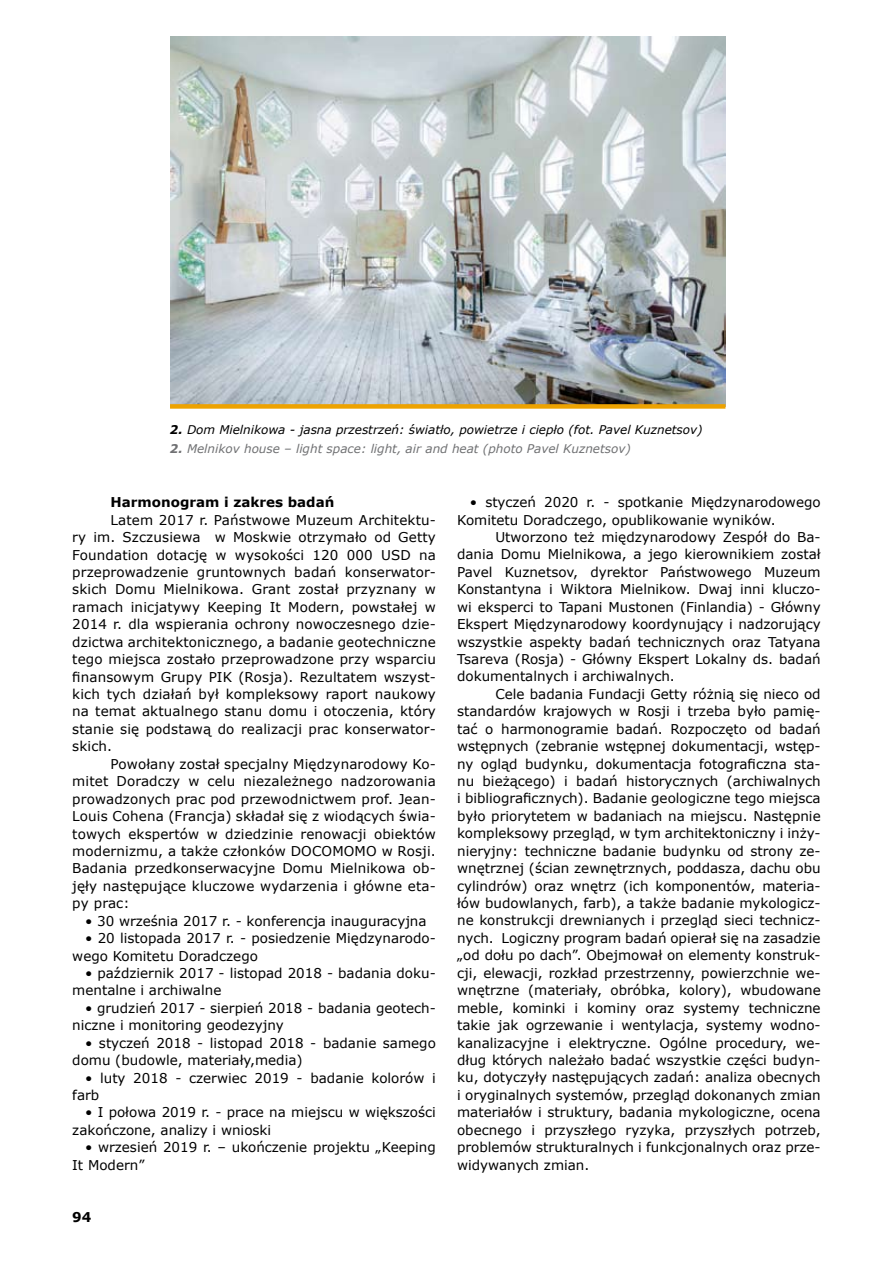
<style>
.page{position:relative;width:893px;height:1263px;background:#fff}
.page>*{position:absolute;margin:0;border:0;box-sizing:border-box;transform-origin:0 0}
.t1{font:13.5px/17.4px "Verdana";color:#000}
.t2{font:700 13.5px "Verdana";color:#000}
.t3{font:italic 12px "Verdana";color:#000}
.t4{font:italic 12px "Verdana";color:#707173}
.s1{font-weight:700}
</style>
<div class="page">
<img style="left:170px;top:36px;width:555px;height:368px">
<div style="left:170px;top:404px;width:555px;height:5px;background:#eda200"></div>
<p class="t3" style="left:170px;top:422px;width:534px"><span class="s1">2.</span> Dom Mielnikowa - jasna przestrzeń: światło, powietrze i ciepło (fot. Pavel Kuznetsov)</p>
<p class="t4" style="left:170px;top:441px;width:462px"><span class="s1">2.</span> Melnikov house – light space: light, air and heat (photo Pavel Kuznetsov)</p>
<p class="t2" style="left:111px;top:494px;width:225px">Harmonogram i zakres badań</p>
<p class="t1" style="left:72px;top:511px;width:365px;text-align:justify;text-indent:38px">Latem 2017 r. Państwowe Muzeum Architektu&shy;ry im. Szczusiewa w Moskwie otrzymało od Getty Foundation dotację w wysokości 120 000 USD na przeprowadzenie gruntownych badań konserwator&shy;skich Domu Mielnikowa. Grant został przyznany w ramach inicjatywy Keeping It Modern, powstałej w 2014 r. dla wspierania ochrony nowoczesnego dzie&shy;dzictwa architektonicznego, a badanie geotechniczne tego miejsca zostało przeprowadzone przy wsparciu finansowym Grupy PIK (Rosja). Rezultatem wszyst&shy;kich tych działań był kompleksowy raport naukowy na temat aktualnego stanu domu i otoczenia, który stanie się podstawą do realizacji prac konserwator&shy;skich.</p>
<p class="t1" style="left:72px;top:755px;width:365px;text-align:justify;text-indent:38px">Powołany został specjalny Międzynarodowy Ko&shy;mitet Doradczy w celu niezależnego nadzorowania prowadzonych prac pod przewodnictwem prof. Jean-Louis Cohena (Francja) składał się z wiodących świa&shy;towych ekspertów w dziedzinie renowacji obiektów modernizmu, a także członków DOCOMOMO w Rosji.<br>Badania przedkonserwacyjne Domu Mielnikowa ob&shy;jęły następujące kluczowe wydarzenia i główne eta&shy;py prac:</p>
<p class="t1" style="left:85px;top:911px;width:343px">• 30 września 2017 r. - konferencja inauguracyjna</p>
<p class="t1" style="left:72px;top:929px;width:365px;text-indent:13px">• 20 listopada 2017 r. - posiedzenie Międzynarodo&shy;wego Komitetu Doradczego</p>
<p class="t1" style="left:72px;top:964px;width:365px;text-indent:13px">• październik 2017 - listopad 2018 - badania doku&shy;mentalne i archiwalne</p>
<p class="t1" style="left:72px;top:999px;width:365px;text-indent:13px">• grudzień 2017 - sierpień 2018 - badania geotech&shy;niczne i monitoring geodezyjny</p>
<p class="t1" style="left:72px;top:1033px;width:365px;text-indent:13px">• styczeń 2018 - listopad 2018 - badanie samego domu (budowle, materiały,media)</p>
<p class="t1" style="left:72px;top:1068px;width:365px;text-indent:13px">• luty 2018 - czerwiec 2019 - badanie kolorów i farb</p>
<p class="t1" style="left:72px;top:1103px;width:365px;text-indent:13px">• I połowa 2019 r. - prace na miejscu w większości zakończone, analizy i wnioski</p>
<p class="t1" style="left:72px;top:1138px;width:365px;text-indent:13px">• wrzesień 2019 r. – ukończenie projektu „Keeping<br>It Modern”</p>
<p class="t2" style="left:72px;top:1209px;width:21px">94</p>
<p class="t1" style="left:457px;top:493px;width:365px;text-indent:13px">• styczeń 2020 r. - spotkanie Międzynarodowego<br>Komitetu Doradczego, opublikowanie wyników.</p>
<p class="t1" style="left:457px;top:528px;width:365px;text-align:justify;text-indent:38px">Utworzono też międzynarodowy Zespół do Ba&shy;dania Domu Mielnikowa, a jego kierownikiem został Pavel Kuznetsov, dyrektor Państwowego Muzeum Konstantyna i Wiktora Mielnikow. Dwaj inni kluczo&shy;wi eksperci to Tapani Mustonen (Finlandia) - Główny Ekspert Międzynarodowy koordynujący i nadzorujący wszystkie aspekty badań technicznych oraz Tatyana Tsareva (Rosja) - Główny Ekspert Lokalny ds. badań dokumentalnych i archiwalnych.</p>
<p class="t1" style="left:457px;top:685px;width:365px;text-align:justify;text-indent:38px">Cele badania Fundacji Getty różnią się nieco od standardów krajowych w Rosji i trzeba było pamię&shy;tać o harmonogramie badań. Rozpoczęto od badań wstępnych (zebranie wstępnej dokumentacji, wstęp&shy;ny ogląd budynku, dokumentacja fotograficzna sta&shy;nu bieżącego) i badań historycznych (archiwalnych i bibliograficznych). Badanie geologiczne tego miejsca było priorytetem w badaniach na miejscu. Następnie kompleksowy przegląd, w tym architektoniczny i inży&shy;nieryjny: techniczne badanie budynku od strony ze&shy;wnętrznej (ścian zewnętrznych, poddasza, dachu obu cylindrów) oraz wnętrz (ich komponentów, materia&shy;łów budowlanych, farb), a także badanie mykologicz&shy;ne konstrukcji drewnianych i przegląd sieci technicz&shy;nych. Logiczny program badań opierał się na zasadzie „od dołu po dach”. Obejmował on elementy konstruk&shy;cji, elewacji, rozkład przestrzenny, powierzchnie we&shy;wnętrzne (materiały, obróbka, kolory), wbudowane meble, kominki i kominy oraz systemy techniczne takie jak ogrzewanie i wentylacja, systemy wodno&shy;kanalizacyjne i elektryczne. Ogólne procedury, we&shy;dług których należało badać wszystkie części budyn&shy;ku, dotyczyły następujących zadań: analiza obecnych i oryginalnych systemów, przegląd dokonanych zmian materiałów i struktury, badania mykologiczne, ocena obecnego i przyszłego ryzyka, przyszłych potrzeb, problemów strukturalnych i funkcjonalnych oraz prze&shy;widywanych zmian.</p>
</div>
